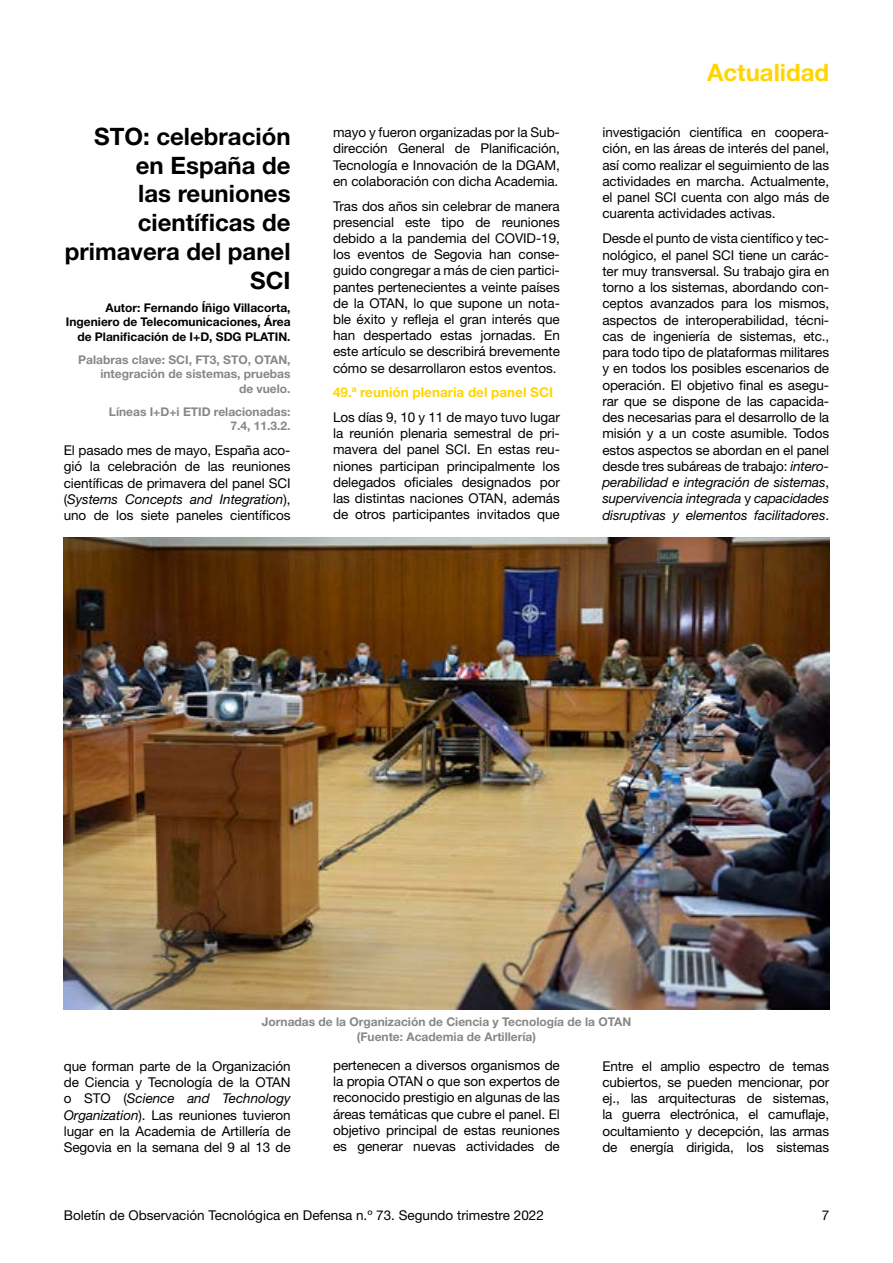
<style>
.page{position:relative;width:893px;height:1263px;background:#fff}
.page>*{position:absolute;margin:0;border:0;box-sizing:border-box;transform-origin:0 0}
.t1{font:700 24px/28.8px "Helvetica Neue LT Std";color:#000;text-align:right}
.t2{font:700 24px "Helvetica Neue LT Pro";color:#ffd500}
.t3{font:13.5px/16.2px "Helvetica Neue LT Std";letter-spacing:-.005em;color:#000;text-align:justify}
.t4{font:700 13.5px "Helvetica Neue LT Std";color:#ffd500}
.t5{font:700 12px/14.4px "Helvetica Neue LT Std";color:#878787;text-align:right}
.t6{font:700 12px/14.4px "Helvetica Neue LT Std";color:#000;text-align:right}
.s1{font-style:italic}
</style>
<div class="page">
<img style="left:64px;top:537px;width:765px;height:472px">
<p class="t1" style="left:65px;top:121px;width:227px">STO: celebración en España de<br>las reuniones científicas de primavera del panel<br>SCI</p>
<p class="t6" style="left:66px;top:300px;width:226px">Autor: Fernando Íñigo Villacorta,<br>Ingeniero de Telecomunicaciones, Área de Planificación de I+D, SDG PLATIN.</p>
<p class="t5" style="left:78px;top:352px;width:214px">Palabras clave: SCI, FT3, STO, OTAN, integración de sistemas, pruebas<br>de vuelo.</p>
<p class="t5" style="left:109px;top:404px;width:183px">Líneas I+D+i ETID relacionadas:<br>7.4, 11.3.2.</p>
<p class="t3" style="left:64px;top:442px;width:228px">El pasado mes de mayo, España aco&shy;gió la celebración de las reuniones científicas de primavera del panel SCI (<span class="s1">Systems Concepts and Integration</span>), uno de los siete paneles científicos</p>
<p class="t3" style="left:333px;top:124px;width:228px">mayo y fueron organizadas por la Sub&shy;dirección General de Planificación, Tecnología e Innovación de la DGAM, en colaboración con dicha Academia.</p>
<p class="t3" style="left:333px;top:197px;width:228px">Tras dos años sin celebrar de manera presencial este tipo de reuniones debido a la pandemia del COVID-19, los eventos de Segovia han conse&shy;guido congregar a más de cien partici&shy;pantes pertenecientes a veinte países de la OTAN, lo que supone un nota&shy;ble éxito y refleja el gran interés que han despertado estas jornadas. En este artículo se describirá brevemente cómo se desarrollaron estos eventos.</p>
<h1 class="t4" style="left:333px;top:384px;width:221px">49.ª reunión plenaria del panel SCI</h1>
<p class="t3" style="left:333px;top:409px;width:228px">Los días 9, 10 y 11 de mayo tuvo lugar la reunión plenaria semestral de pri&shy;mavera del panel SCI. En estas reu&shy;niones participan principalmente los delegados oficiales designados por las distintas naciones OTAN, además de otros participantes invitados que</p>
<h1 class="t2" style="left:707px;top:58px;width:124px">Actualidad</h1>
<p class="t3" style="left:602px;top:124px;width:228px">investigación científica en coopera&shy;ción, en las áreas de interés del panel, así como realizar el seguimiento de las actividades en marcha. Actualmente, el panel SCI cuenta con algo más de cuarenta actividades activas.</p>
<p class="t3" style="left:602px;top:230px;width:228px">Desde el punto de vista científico y tec&shy;nológico, el panel SCI tiene un carác&shy;ter muy transversal. Su trabajo gira en torno a los sistemas, abordando con&shy;ceptos avanzados para los mismos, aspectos de interoperabilidad, técni&shy;cas de ingeniería de sistemas, etc., para todo tipo de plataformas militares y en todos los posibles escenarios de operación. El objetivo final es asegu&shy;rar que se dispone de las capacida&shy;des necesarias para el desarrollo de la misión y a un coste asumible. Todos estos aspectos se abordan en el panel desde tres subáreas de trabajo: <span class="s1">intero&shy;perabilidad e integración de sistemas</span>, <span class="s1">supervivencia integrada</span> y <span class="s1">capacidades disruptivas y elementos facilitadores</span>.</p>
<p class="t5" style="left:262px;top:1015px;width:371px;text-align:center">Jornadas de la Organización de Ciencia y Tecnología de la OTAN (Fuente: Academia de Artillería)</p>
<p class="t3" style="left:64px;top:1058px;width:228px">que forman parte de la Organización de Ciencia y Tecnología de la OTAN o STO (<span class="s1">Science and Technology Organization</span>). Las reuniones tuvieron lugar en la Academia de Artillería de S egovia en la semana del 9 al 13 de</p>
<p class="t3" style="left:333px;top:1057px;width:228px">pertenecen a diversos organismos de la propia OTAN o que son expertos de reconocido prestigio en algunas de las áreas temáticas que cubre el panel. El objetivo principal de estas reuniones es generar nuevas actividades de</p>
<p class="t3" style="left:602px;top:1057px;width:228px">Entre el amplio espectro de temas cubiertos, se pueden mencionar, por ej., las arquitecturas de sistemas, la guerra electrónica, el camuflaje, ocultamiento y decepción, las armas de energía dirigida, los sistemas</p>
<p class="t3" style="left:64px;top:1207px;width:482px">Boletín de Observación Tecnológica en Defensa n.º 73. Segundo trimestre 2022</p>
<p class="t3" style="left:822px;top:1207px;width:9px">7</p>
</div>
